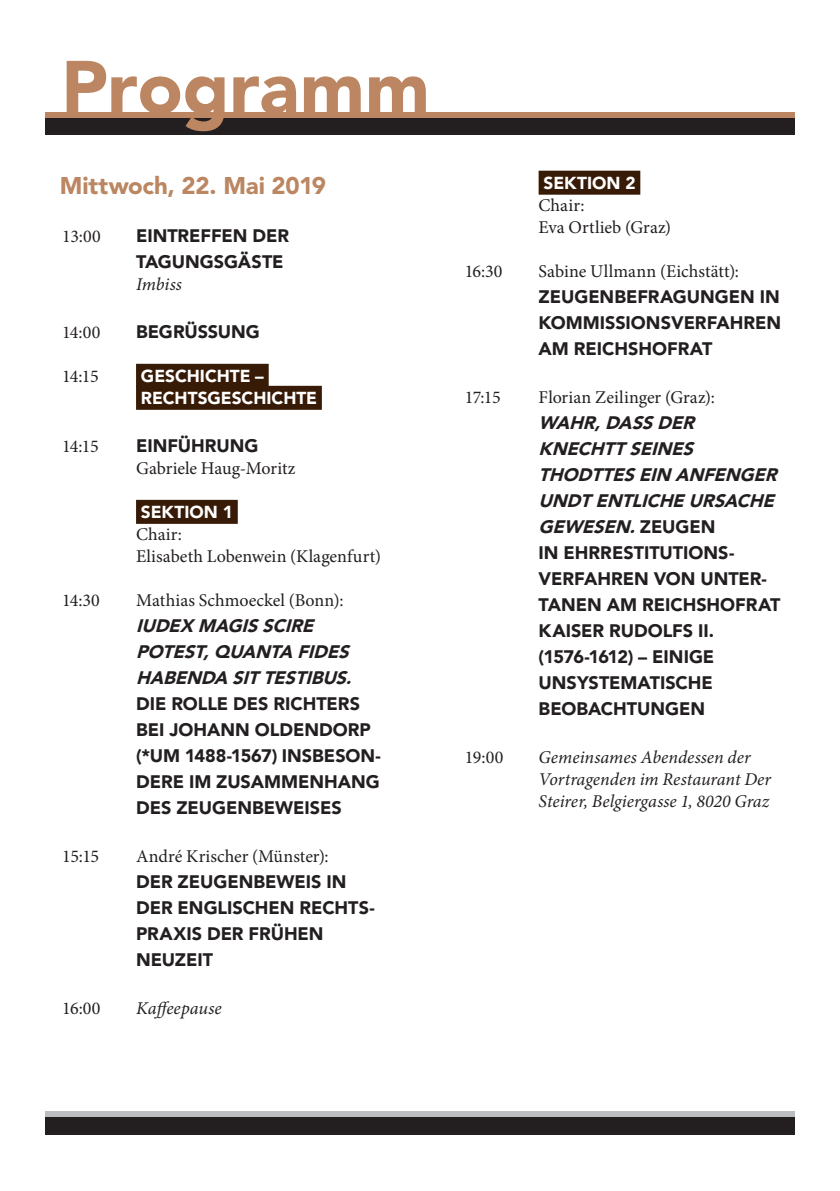
<style>
.page{position:relative;width:840px;height:1191px;background:#fff}
.page>*{position:absolute;margin:0;border:0;box-sizing:border-box;transform-origin:0 0}
.t1{font:900 74.2px "Avenir LT Std";color:#bb8661}
.t2{font:900 24px "Avenir LT Std";letter-spacing:-.01em;color:#bb8661}
.t3{font:900 18px/26px "Avenir LT Std";color:#231f20}
.t4{font:18px/22px "Minion Pro";color:#231f20}
.t5{font:italic 18px/22px "Minion Pro";color:#231f20}
.t6{font:italic 900 18px/26px "Avenir LT Std";color:#231f20}
.t7{font:900 17.2px/22px "Avenir LT Std";color:#fff}
.s1{font-style:italic}
</style>
<div class="page">
<div style="left:538px;top:171px;width:102px;height:24px;background:#381b06"></div>
<div style="left:136px;top:364px;width:132px;height:24px;background:#381b06"></div>
<div style="left:136px;top:386px;width:186px;height:24px;background:#381b06"></div>
<div style="left:136px;top:500px;width:102px;height:24px;background:#381b06"></div>
<div style="left:45px;top:1117px;width:749px;height:17px;background:#231f20"></div>
<div style="left:45px;top:1111px;width:749px;height:6px;background:#bcbdc0"></div>
<div style="left:45px;top:117px;width:749px;height:18px;background:#231f20"></div>
<div style="left:45px;top:112px;width:749px;height:5px;background:#bb8661"></div>
<h1 class="t1" style="left:61px;top:43px;width:370px">Programm</h1>
<h2 class="t2" style="left:60px;top:171px;width:267px">Mittwoch, 22. Mai 2019</h2>
<p class="t4" style="left:62px;top:225px;width:40px">13:00</p>
<p class="t3" style="left:136px;top:223px;width:154px">EINTREFFEN DER<br>TAGUNGSGÄSTE</p>
<p class="t5" style="left:136px;top:273px;width:47px">Imbiss</p>
<p class="t4" style="left:62px;top:321px;width:40px">14:00</p>
<p class="t3" style="left:136px;top:319px;width:125px">BEGRÜSSUNG</p>
<p class="t4" style="left:62px;top:365px;width:38px">14:15</p>
<p class="t7" style="left:141px;top:365px;width:177px">GESCHICHTE –<br>RECHTSGESCHICHTE</p>
<p class="t4" style="left:62px;top:435px;width:38px">14:15</p>
<p class="t3" style="left:136px;top:433px;width:124px">EINFÜHRUNG</p>
<p class="t4" style="left:136px;top:457px;width:161px">Gabriele Haug-Moritz</p>
<p class="t7" style="left:141px;top:501px;width:93px">SEKTION 1</p>
<p class="t4" style="left:136px;top:523px;width:246px">Chair:<br>Elisabeth Lobenwein (Klagenfurt)</p>
<p class="t4" style="left:62px;top:589px;width:39px">14:30</p>
<p class="t4" style="left:136px;top:589px;width:209px">Mathias Schmoeckel (Bonn):</p>
<p class="t6" style="left:136px;top:613px;width:222px">IUDEX MAGISSCIRE<br>POTEST,QUANTA FIDES<br>HABENDA SITTESTIBUS.</p>
<p class="t3" style="left:136px;top:691px;width:246px">DIE ROLLE DES RICHTERS<br>BEI JOHANN OLDENDORP (*UM 1488-1567) INSBESON-<br>DERE IM ZUSAMMENHANG<br>DES ZEUGENBEWEISES</p>
<p class="t4" style="left:62px;top:845px;width:38px">15:15</p>
<p class="t4" style="left:136px;top:845px;width:194px">André Krischer (Münster):</p>
<p class="t3" style="left:136px;top:869px;width:239px">DER ZEUGENBEWEIS IN<br>DER ENGLISCHEN RECHTS-<br>PRAXIS DER FRÜHEN<br>NEUZEIT</p>
<p class="t4" style="left:62px;top:997px;width:40px">16:00</p>
<p class="t5" style="left:136px;top:997px;width:87px">Kaffeepause</p>
<p class="t7" style="left:543px;top:172px;width:93px">SEKTION 2</p>
<p class="t4" style="left:538px;top:194px;width:134px">Chair:<br>Eva Ortlieb (Graz)</p>
<p class="t4" style="left:464px;top:260px;width:39px">16:30</p>
<p class="t4" style="left:538px;top:260px;width:202px">Sabine Ullmann (Eichstätt):</p>
<p class="t3" style="left:538px;top:283px;width:244px;text-align:justify">ZEUGENBEFRAGUNGEN IN KOMMISSIONSVERFAHREN AM REICHSHOFRAT</p>
<p class="t4" style="left:464px;top:386px;width:37px">17:15</p>
<p class="t4" style="left:538px;top:386px;width:178px">Florian Zeilinger (Graz):</p>
<p class="t3" style="left:538px;top:410px;width:245px"><span class="s1">WAHR,DASSDER<br>KNECHTTSEINES<br>THODTTESEIN ANFENGER<br>UNDTENTLICHE URSACHE<br>GEWESEN.</span>Z E U G E N<br>IN EHRRESTITUTIONS-<br>VERFAHREN VON UNTER-<br>TANEN AM REICHSHOFRAT<br>KAISER RUDOLFS II. (1576-1612) – EINIGE<br>UNSYSTEMATISCHE<br>BEOBACHTUNGEN</p>
<p class="t4" style="left:464px;top:746px;width:40px">19:00</p>
<p class="t5" style="left:538px;top:746px;width:234px">Gemeinsames Abendessen der<br>Vortragenden im Restaurant Der<br>Steirer, Belgiergasse 1, 8020 Graz</p>
</div>
